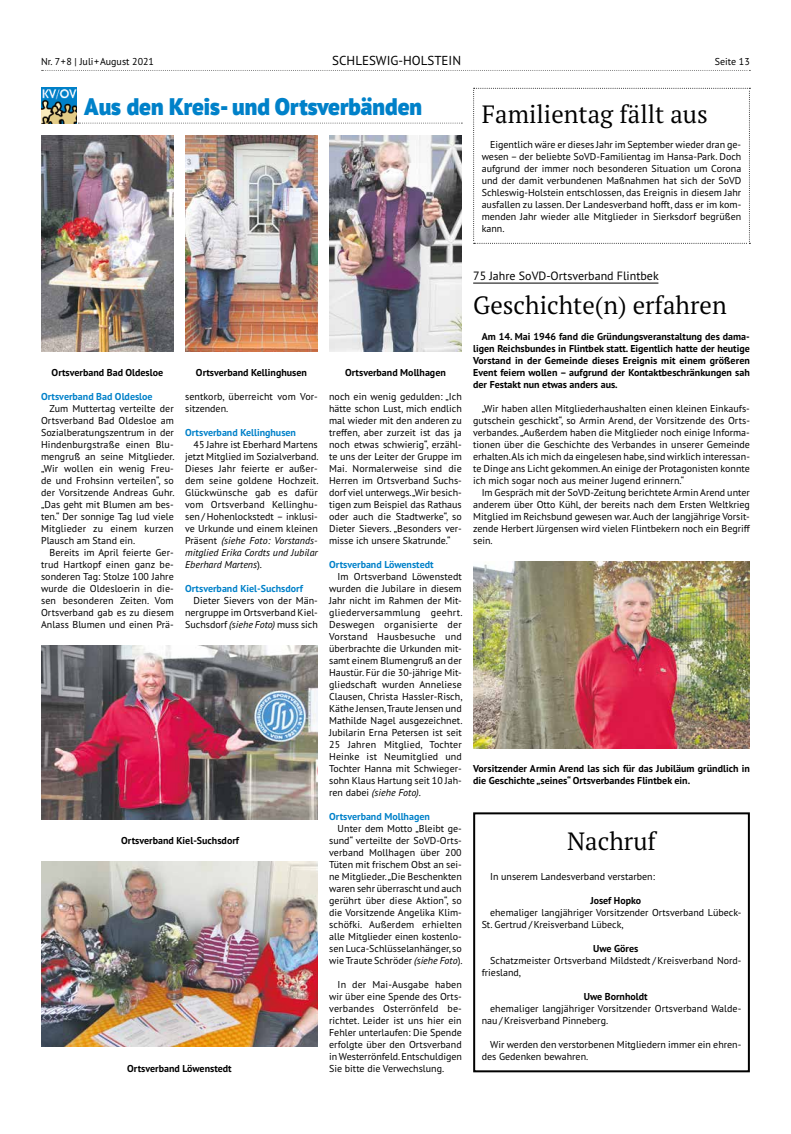
<style>
.page{position:relative;width:791px;height:1134px;background:#fff}
.page>*{position:absolute;margin:0;border:0;box-sizing:border-box;transform-origin:0 0}
.t1{font:25px "PT Serif Pro";color:#000}
.t2{font:900 24px "PT Sans Pro";color:#0081c9}
.t3{font:13px "PT Sans Pro";color:#000}
.t4{font:12px "PT Sans Pro";color:#000}
.t5{font:10px/12px "PT Sans Pro";color:#000;text-align:justify}
.t6{font:700 10px/12px "PT Sans Pro";color:#000;text-align:justify}
.t7{font:700 10px "PT Sans Pro";color:#0081c9}
.s1{font-style:italic}
</style>
<div class="page">
<img style="left:41px;top:88px;width:36px;height:36px">
<svg style="left:78px;top:123px;width:384px;height:1px"></svg>
<img style="left:41px;top:646px;width:277px;height:174px">
<img style="left:41px;top:862px;width:277px;height:185px">
<img style="left:185px;top:135px;width:133px;height:217px">
<img style="left:329px;top:136px;width:133px;height:216px">
<img style="left:41px;top:136px;width:133px;height:216px">
<div style="left:473px;top:812px;width:277px;height:260px;border:2px solid #000"></div>
<svg style="left:473px;top:88px;width:277px;height:156px"></svg>
<hr style="left:473px;top:283px;width:185px;height:1px;background:#000">
<img style="left:473px;top:561px;width:277px;height:187px">
<svg style="left:42px;top:70px;width:708px;height:1px"></svg>
<p class="t5" style="left:41px;top:55px;width:114px">Nr. 7 + 8 | Juli + August 2021</p>
<h3 class="t3" style="left:332px;top:52px;width:130px">SCHLESWIG-HOLSTEIN</h3>
<p class="t5" style="left:715px;top:55px;width:36px">Seite 13</p>
<h2 class="t2" style="left:84px;top:91px;width:339px">Aus den Kreis- und Ortsverbänden</h2>
<h1 class="t1" style="left:482px;top:98px;width:228px">Familientag fällt aus</h1>
<p class="t5" style="left:482px;top:138px;width:261px;text-indent:8px">Eigentlich wäre er dieses Jahr im September wieder dran ge&shy;wesen – der beliebte SoVD-Familientag im Hansa-Park. Doch aufgrund der immer noch besonderen Situation um Corona und der damit verbundenen Maßnahmen hat sich der SoVD Schleswig-Holstein entschlossen, das Ereignis in diesem Jahr ausfallen zu lassen. Der Landesverband hofft, dass er im kom&shy;menden Jahr wieder alle Mitglieder in Sierksdorf begrüßen kann.</p>
<p class="t6" style="left:52px;top:366px;width:113px">Ortsverband Bad Oldesloe</p>
<p class="t6" style="left:196px;top:366px;width:112px">Ortsverband Kellinghusen</p>
<p class="t6" style="left:345px;top:366px;width:102px">Ortsverband Mollhagen</p>
<p class="t7" style="left:41px;top:389px;width:113px">Ortsverband Bad Oldesloe</p>
<p class="t5" style="left:41px;top:402px;width:135px;text-indent:8px">Zum Muttertag verteilte der Ortsverband Bad Oldesloe am Sozialberatungszentrum in der Hindenburgstraße einen Blu&shy;mengruß an seine Mitglieder. „Wir wollen ein wenig Freu&shy;de und Frohsinn verteilen“, so der Vorsitzende Andreas Guhr. „Das geht mit Blumen am bes&shy;ten.“ Der sonnige Tag lud viele Mitglieder zu einem kurzen Plausch am Stand ein.</p>
<p class="t5" style="left:41px;top:546px;width:134px;text-indent:8px">Bereits im April feierte Ger&shy;trud Hartkopf einen ganz be&shy;sonderen Tag: Stolze 100 Jahre wurde die Oldesloerin in die&shy;sen besonderen Zeiten. Vom Ortsverband gab es zu diesem Anlass Blumen und einen Prä-</p>
<p class="t5" style="left:185px;top:390px;width:134px">sentkorb, überreicht vom Vor&shy;sitzenden.</p>
<p class="t7" style="left:185px;top:425px;width:112px">Ortsverband Kellinghusen</p>
<p class="t5" style="left:185px;top:438px;width:135px;text-indent:8px">45 Jahre ist Eberhard Martens jetzt Mitglied im Sozialverband.<br>Dieses Jahr feierte er außer&shy;dem seine goldene Hochzeit.<br>Glückwünsche gab es dafür vom Ortsverband Kellinghu&shy;sen / Hohenlockstedt – inklusi&shy;ve Urkunde und einem kleinen Präsent <span class="s1">(siehe Foto: Vorstands&shy;mitglied Erika Cordts und Jubilar Eberhard Martens</span>).</p>
<p class="t7" style="left:185px;top:581px;width:119px">Ortsverband Kiel-Suchsdorf</p>
<p class="t5" style="left:185px;top:594px;width:134px;text-indent:8px">Dieter Sievers von der Män&shy;nergruppe im Ortsverband Kiel-Suchsdorf <span class="s1">(siehe Foto)</span> muss sich</p>
<p class="t6" style="left:121px;top:834px;width:119px">Ortsverband Kiel-Suchsdorf</p>
<p class="t6" style="left:127px;top:1062px;width:106px">Ortsverband Löwenstedt</p>
<p class="t5" style="left:329px;top:390px;width:134px">noch ein wenig gedulden: „Ich hätte schon Lust, mich endlich mal wieder mit den anderen zu treffen, aber zurzeit ist das ja noch etwas schwierig“, erzähl&shy;te uns der Leiter der Gruppe im Mai. Normalerweise sind die Herren im Ortsverband Suchs&shy;dorf viel unterwegs.„Wir besich&shy;tigen zum Beispiel das Rathaus oder auch die Stadtwerke“, so Dieter Sievers. „Besonders ver&shy;misse ich unsere Skatrunde.“</p>
<p class="t7" style="left:329px;top:557px;width:106px">Ortsverband Löwenstedt</p>
<p class="t5" style="left:329px;top:570px;width:135px;text-indent:8px">Im Ortsverband Löwenstedt wurden die Jubilare in diesem Jahr nicht im Rahmen der Mit&shy;gliederversammlung geehrt.<br>Deswegen organisierte der Vorstand Hausbesuche und überbrachte die Urkunden mit&shy;samt einem Blumengruß an der Haustür. Für die 30-jährige Mit&shy;gliedschaft wurden Anneliese Clausen, Christa Hassler-Risch, Käthe Jensen, Traute Jensen und Mathilde Nagel ausgezeichnet.<br>Jubilarin Erna Petersen ist seit 25 Jahren Mitglied, Tochter Heinke ist Neumitglied und Tochter Hanna mit Schwieger&shy;sohn Klaus Hartung seit 10 Jah&shy;ren dabei <span class="s1">(siehe Foto)</span>.</p>
<p class="t7" style="left:329px;top:809px;width:102px">Ortsverband Mollhagen</p>
<p class="t5" style="left:329px;top:822px;width:135px;text-indent:8px">Unter dem Motto „Bleibt ge&shy;sund“ verteilte der SoVD-Orts&shy;verband Mollhagen über 200<br>Tüten mit frischem Obst an sei&shy;ne Mitglieder. „Die Beschenkten waren sehr überrascht und auch gerührt über diese Aktion“, so die Vorsitzende Angelika Klim&shy;schöfki. Außerdem erhielten alle Mitglieder einen kostenlo&shy;sen Luca-Schlüsselanhänger, so wie Traute Schröder <span class="s1">(siehe Foto</span>).</p>
<p class="t5" style="left:329px;top:978px;width:134px;text-indent:8px">In der Mai-Ausgabe haben wir über eine Spende des Orts&shy;verbandes Osterrönfeld be&shy;richtet. Leider ist uns hier ein Fehler unterlaufen: Die Spende erfolgte über den Ortsverband in Westerrönfeld. Entschuldigen Sie bitte die Verwechslung.</p>
<p class="t4" style="left:473px;top:268px;width:187px">75 Jahre SoVD-Ortsverband Flintbek</p>
<h1 class="t1" style="left:473px;top:289px;width:255px">Geschichte(n) erfahren</h1>
<p class="t6" style="left:473px;top:330px;width:278px;text-indent:8px">Am 14. Mai 1946 fand die Gründungsveranstaltung des dama&shy;ligen Reichsbundes in Flintbek statt. Eigentlich hatte der heutige Vorstand in der Gemeinde dieses Ereignis mit einem größeren Event feiern wollen – aufgrund der Kontaktbeschränkungen sah der Festakt nun etwas anders aus.</p>
<p class="t5" style="left:473px;top:402px;width:278px;text-indent:8px">„Wir haben allen Mitgliederhaushalten einen kleinen Einkaufs&shy;gutschein geschickt“, so Armin Arend, der Vorsitzende des Orts&shy;verbandes. „Außerdem haben die Mitglieder noch einige Informa&shy;tionen über die Geschichte des Verbandes in unserer Gemeinde erhalten. Als ich mich da eingelesen habe, sind wirklich interessan&shy;te Dinge ans Licht gekommen. An einige der Protagonisten konnte ich mich sogar noch aus meiner Jugend erinnern.“</p>
<p class="t5" style="left:473px;top:486px;width:278px;text-indent:8px">Im Gespräch mit der SoVD-Zeitung berichtete Armin Arend unter anderem über Otto Kühl, der bereits nach dem Ersten Weltkrieg Mitglied im Reichsbund gewesen war. Auch der langjährige Vorsit&shy;zende Herbert Jürgensen wird vielen Flintbekern noch ein Begriff sein.</p>
<p class="t6" style="left:473px;top:762px;width:278px">Vorsitzender Armin Arend las sich für das Jubiläum gründlich in die Geschichte „seines“ Ortsverbandes Flintbek ein.</p>
<h1 class="t1" style="left:567px;top:825px;width:90px">Nachruf</h1>
<p class="t5" style="left:490px;top:870px;width:166px">In unserem Landesverband verstarben:</p>
<p class="t6" style="left:590px;top:894px;width:52px">Josef Hopko</p>
<p class="t5" style="left:482px;top:906px;width:261px;text-indent:9px">ehemaliger langjähriger Vorsitzender Ortsverband Lübeck-<br>St. Gertrud / Kreisverband Lübeck,</p>
<p class="t6" style="left:593px;top:942px;width:47px">Uwe Göres</p>
<p class="t5" style="left:482px;top:954px;width:261px;text-indent:8px">Schatzmeister Ortsverband Mildstedt / Kreisverband Nord&shy;friesland,</p>
<p class="t6" style="left:584px;top:990px;width:65px">Uwe Bornholdt</p>
<p class="t5" style="left:482px;top:1002px;width:261px;text-indent:8px">ehemaliger langjähriger Vorsitzender Ortsverband Walde&shy;nau / Kreisverband Pinneberg.</p>
<p class="t5" style="left:482px;top:1038px;width:261px;text-indent:8px">Wir werden den verstorbenen Mitgliedern immer ein ehren&shy;des Gedenken bewahren.</p>
</div>
